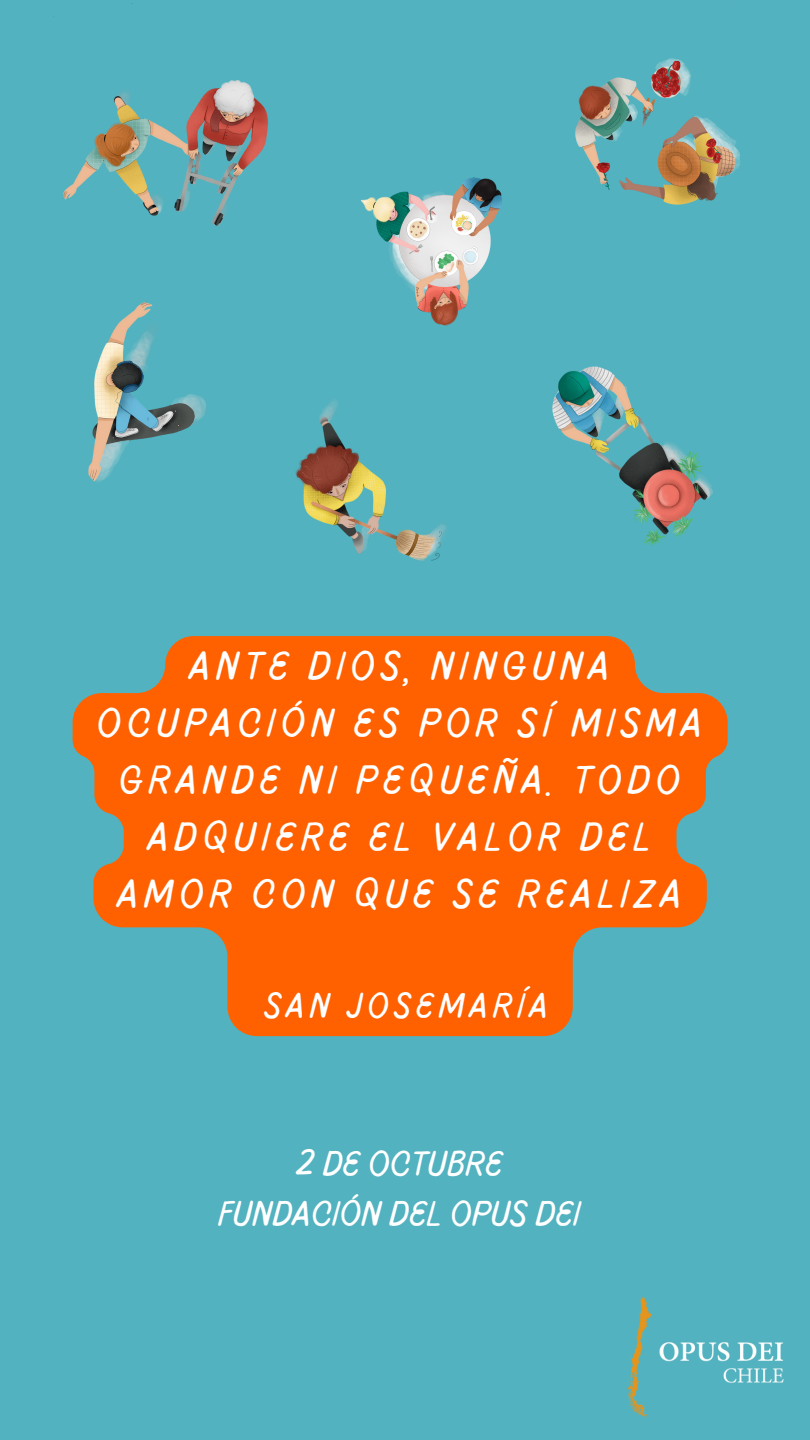
<style>
.page{position:relative;width:810px;height:1440px;background:#53b2bf}
.page>*{position:absolute;margin:0;border:0;box-sizing:border-box;transform-origin:0 0}
.t1{font:100 41.2px/57px "Pluma";letter-spacing:.13em;color:#fff;text-align:center}
.t2{font:100 36.2px "Pluma";letter-spacing:.13em;color:#fff}
.t3{font:100 36px "Pluma";color:#fff}
</style>
<div class="page">
<svg style="left:73px;top:636px;width:655px;height:400px;fill:#ff6100"></svg>
<img style="left:629px;top:1298px;width:155px;height:119px">
<img style="left:575px;top:58px;width:165px;height:147px">
<img style="left:53px;top:3px;width:215px;height:223px">
<img style="left:626px;top:387px;width:87px;height:159px">
<img style="left:88px;top:302px;width:87px;height:180px">
<img style="left:361px;top:177px;width:141px;height:139px">
<img style="left:175px;top:316px;width:451px;height:245px">
<p class="t1" style="left:97px;top:639px;width:607px">ANTE DIOS, NINGUNA<br>OCUPACIÓN ES POR SÍ MISMA<br>GRANDE NI PEQUEÑA. TODO<br>ADQUIERE EL VALOR DEL<br>AMOR CON QUE SE REALIZA</p>
<p class="t2" style="left:265px;top:989px;width:285px">SAN JOSEMARÍA</p>
<p class="t3" style="left:297px;top:1147px;width:208px">2 DE OCTUBRE</p>
<p class="t3" style="left:219px;top:1197px;width:364px">FUNDACIÓN DEL OPUS DEI</p>
</div>
